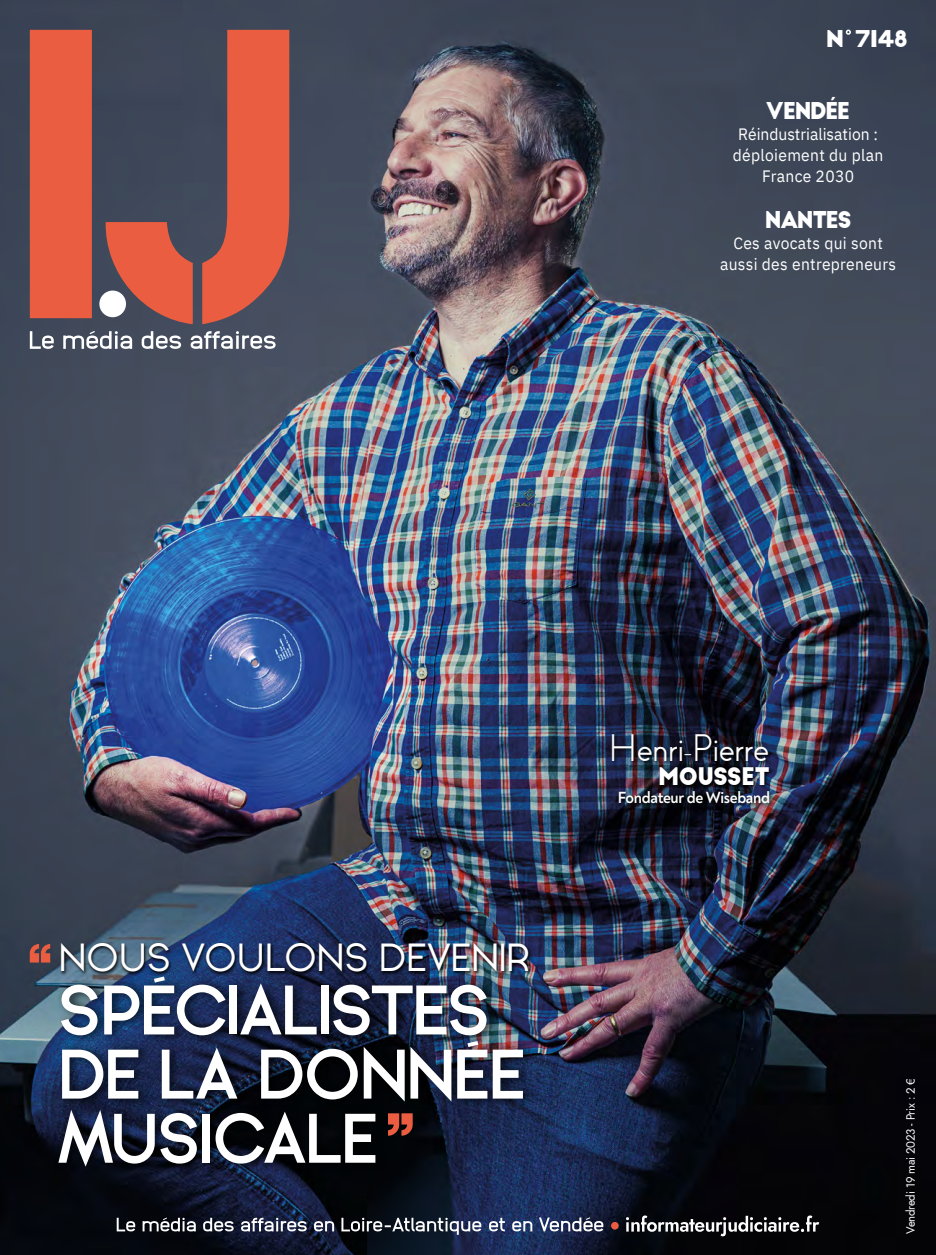
<style>
.page{position:relative;width:936px;height:1255px;background:#fff}
.page>*{position:absolute;margin:0;border:0;box-sizing:border-box;transform-origin:0 0}
.t1{font:700 66.15px/64.1px "Ginora Sans";letter-spacing:-.04em;color:#fff}
.t2{font:39.15px "Ginora Sans";letter-spacing:-.015em;color:#fff}
.t3{font:35.7px "Big John PRO";letter-spacing:-.02em;color:#fff;scale:.95 1}
.t4{font:700 23.7px "Big John PRO";letter-spacing:-.02em;color:#fff;scale:.95 1}
.t5{font:700 22.65px "Big John PRO";letter-spacing:-.06em;color:#fff;scale:.95 1}
.t6{font:700 22.65px "Big John PRO";letter-spacing:-.06em;color:#fff;scale:1.05 1}
.t7{font:16.5px/21px "IBM Plex Sans";letter-spacing:.02em;color:#fff;text-align:center;scale:.95 1}
.t8{font:700 16.5px "Noah";letter-spacing:-.02em;color:#fff;scale:.95 1}
.t9{font:12px "Jost";letter-spacing:-.02em;color:#fff;scale:.95 1}
.s1{font-size:17.7px}
</style>
<div class="page">
<img style="left:0;top:0;width:935px;height:1254px">
<svg style="left:845px;top:30px;width:5px;height:5px"></svg>
<svg style="left:30px;top:944px;width:20px;height:18px"></svg>
<div style="left:611px;top:1221px;width:7px;height:8px;background:#eb5d40;border-radius:50%"></div>
<svg style="left:117px;top:1217px;width:364px;height:17px;background:#4d515e"></svg>
<svg style="left:626px;top:1215px;width:193px;height:21px;background:#464649"></svg>
<svg style="left:489px;top:1217px;width:114px;height:14px"></svg>
<svg style="left:30px;top:30px;width:259px;height:294px;background:#9d534b"></svg>
<div style="left:99px;top:290px;width:27px;height:27px;background:#fff;border-radius:50%"></div>
<svg style="left:30px;top:331px;width:245px;height:18px"></svg>
<div style="left:610px;top:732px;width:164px;height:75px;background:#000;opacity:.95"></div>
<div style="left:54px;top:977px;width:482px;height:198px;background:#000;opacity:.75"></div>
<div style="left:60px;top:941px;width:473px;height:35px;background:#000;opacity:.95"></div>
<svg style="left:388px;top:1113px;width:24px;height:22px"></svg>
<svg style="left:467px;top:1040px;width:11px;height:6px"></svg>
<svg style="left:154px;top:976px;width:11px;height:6px"></svg>
<h3 class="t6" style="left:825px;top:25px;width:80px">N 7148</h3>
<h3 class="t5" style="left:766px;top:97px;width:89px">VENDÉE</h3>
<p class="t7" style="left:732px;top:122px;width:160px">Réindustrialisation : déploiement du plan<br>France 2030</p>
<h3 class="t5" style="left:764px;top:206px;width:93px">NANTES</h3>
<p class="t7" style="left:720px;top:231px;width:187px">Ces avocats qui sont aussi des entrepreneurs</p>
<h2 class="t2" style="left:58px;top:936px;width:473px">NOUS VOULONS DEVENIR</h2>
<h1 class="t1" style="left:55px;top:980px;width:472px">SPECIALISTES<br>DE LA DONNEE<br>MUSICALE</h1>
<h3 class="t3" style="left:608px;top:725px;width:171px">Henri<span class="s1">-</span>Pierre</h3>
<h3 class="t4" style="left:658px;top:761px;width:119px">MOUSSET</h3>
<p class="t8" style="left:617px;top:787px;width:162px">Fondateur de Wiseband</p>
<p class="t9" style="left:902px;top:1233px;width:165px;rotate:-90deg">Vendredi 19 mai 2023 - Prix : 2 €</p>
</div>
